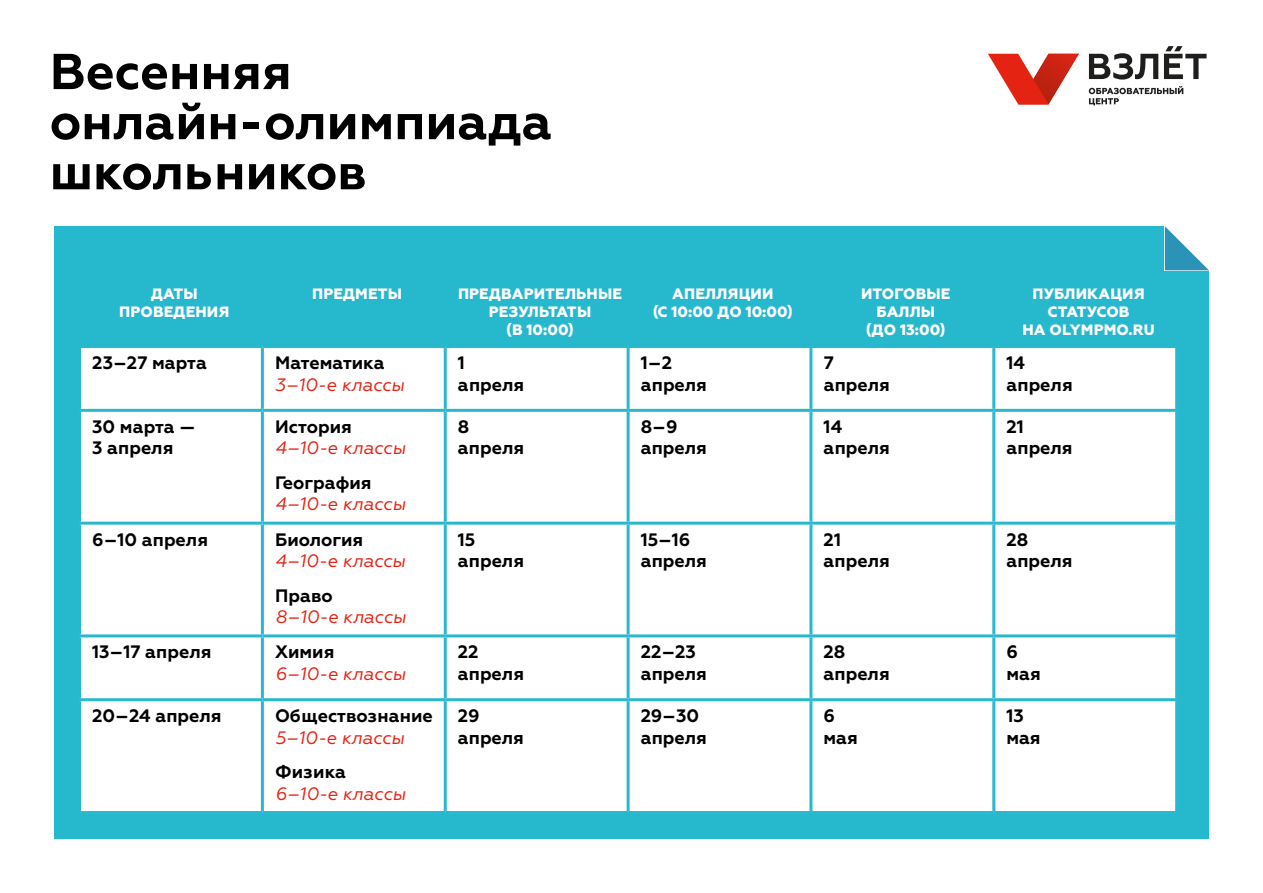
<style>
.page{position:relative;width:1263px;height:893px;background:#fff}
.page>*{position:absolute;margin:0;border:0;box-sizing:border-box;transform-origin:0 0}
.t1{font:700 50.4px/50.1px "Geometria";color:#000}
.t2{font:700 18px/21.6px "Geometria";color:#000}
.t3{font:italic 18px "Geometria";color:#e42313}
.t4{font:800 15px/18px "Geometria";letter-spacing:.01em;color:#fff;text-align:center}
</style>
<div class="page">
<div style="left:54px;top:226px;width:1155px;height:613px;background:#26b8cc"></div>
<div style="left:81px;top:348px;width:1094px;height:350px;background:#fff"></div>
<div style="left:81px;top:701px;width:1094px;height:110px;background:#fff"></div>
<hr style="left:261px;top:348px;width:3px;height:61px;background:#29b8ce">
<hr style="left:444px;top:348px;width:3px;height:61px;background:#29b8ce">
<hr style="left:627px;top:348px;width:3px;height:61px;background:#29b8ce">
<hr style="left:809px;top:348px;width:3px;height:61px;background:#29b8ce">
<hr style="left:992px;top:348px;width:3px;height:61px;background:#29b8ce">
<hr style="left:78px;top:409px;width:184px;height:3px;background:#29b8ce">
<hr style="left:262px;top:409px;width:183px;height:3px;background:#29b8ce">
<hr style="left:261px;top:412px;width:3px;height:110px;background:#29b8ce">
<hr style="left:445px;top:409px;width:183px;height:3px;background:#29b8ce">
<hr style="left:444px;top:412px;width:3px;height:110px;background:#29b8ce">
<hr style="left:628px;top:409px;width:183px;height:3px;background:#29b8ce">
<hr style="left:627px;top:412px;width:3px;height:110px;background:#29b8ce">
<hr style="left:811px;top:409px;width:183px;height:3px;background:#29b8ce">
<hr style="left:809px;top:412px;width:3px;height:110px;background:#29b8ce">
<hr style="left:994px;top:409px;width:184px;height:3px;background:#29b8ce">
<hr style="left:992px;top:412px;width:3px;height:110px;background:#29b8ce">
<hr style="left:78px;top:522px;width:184px;height:3px;background:#29b8ce">
<hr style="left:262px;top:522px;width:183px;height:3px;background:#29b8ce">
<hr style="left:261px;top:525px;width:3px;height:109px;background:#29b8ce">
<hr style="left:445px;top:522px;width:183px;height:3px;background:#29b8ce">
<hr style="left:444px;top:525px;width:3px;height:109px;background:#29b8ce">
<hr style="left:628px;top:522px;width:183px;height:3px;background:#29b8ce">
<hr style="left:627px;top:525px;width:3px;height:109px;background:#29b8ce">
<hr style="left:811px;top:522px;width:183px;height:3px;background:#29b8ce">
<hr style="left:809px;top:525px;width:3px;height:109px;background:#29b8ce">
<hr style="left:994px;top:522px;width:184px;height:3px;background:#29b8ce">
<hr style="left:992px;top:525px;width:3px;height:109px;background:#29b8ce">
<hr style="left:78px;top:634px;width:184px;height:3px;background:#29b8ce">
<hr style="left:262px;top:634px;width:183px;height:3px;background:#29b8ce">
<hr style="left:261px;top:637px;width:3px;height:61px;background:#29b8ce">
<hr style="left:445px;top:634px;width:183px;height:3px;background:#29b8ce">
<hr style="left:444px;top:637px;width:3px;height:61px;background:#29b8ce">
<hr style="left:628px;top:634px;width:183px;height:3px;background:#29b8ce">
<hr style="left:627px;top:637px;width:3px;height:61px;background:#29b8ce">
<hr style="left:811px;top:634px;width:183px;height:3px;background:#29b8ce">
<hr style="left:809px;top:637px;width:3px;height:61px;background:#29b8ce">
<hr style="left:994px;top:634px;width:184px;height:3px;background:#29b8ce">
<hr style="left:992px;top:637px;width:3px;height:61px;background:#29b8ce">
<hr style="left:261px;top:701px;width:3px;height:110px;background:#29b8ce">
<hr style="left:444px;top:701px;width:3px;height:110px;background:#29b8ce">
<hr style="left:627px;top:701px;width:3px;height:110px;background:#29b8ce">
<hr style="left:809px;top:701px;width:3px;height:110px;background:#29b8ce">
<hr style="left:992px;top:701px;width:3px;height:110px;background:#29b8ce">
<svg style="left:1165px;top:226px;width:44px;height:44px"></svg>
<svg style="left:1089px;top:53px;width:69px;height:27px"></svg>
<svg style="left:1164px;top:46px;width:42px;height:33px"></svg>
<svg style="left:988px;top:54px;width:91px;height:50px"></svg>
<svg style="left:1089px;top:86px;width:94px;height:20px"></svg>
<h1 class="t1" style="left:50px;top:47px;width:504px">Весенняя онлайн-олимпиада школьников</h1>
<p class="t4" style="left:119px;top:285px;width:112px">ДАТЫ<br>ПРОВЕДЕНИЯ</p>
<p class="t4" style="left:312px;top:285px;width:91px">ПРЕДМЕТЫ</p>
<p class="t4" style="left:458px;top:285px;width:165px">ПРЕДВАРИТЕЛЬНЫЕ<br>РЕЗУЛЬТАТЫ<br>(В 10:00)</p>
<p class="t4" style="left:653px;top:285px;width:142px">АПЕЛЛЯЦИИ<br>(С 10:00 ДО 10:00)</p>
<p class="t4" style="left:861px;top:285px;width:91px">ИТОГОВЫЕ<br>БАЛЛЫ (ДО 13:00)</p>
<p class="t4" style="left:1022px;top:285px;width:134px">ПУБЛИКАЦИЯ<br>СТАТУСОВ<br>НА OLYMPMO.RU</p>
<p class="t2" style="left:92px;top:352px;width:116px">23–27 марта</p>
<p class="t2" style="left:275px;top:352px;width:111px">Математика</p>
<p class="t3" style="left:275px;top:374px;width:131px">3–10-е классы</p>
<p class="t2" style="left:458px;top:352px;width:68px">1 апреля</p>
<p class="t2" style="left:641px;top:352px;width:68px">1–2 апреля</p>
<p class="t2" style="left:824px;top:352px;width:68px">7 апреля</p>
<p class="t2" style="left:1006px;top:352px;width:68px">14 апреля</p>
<p class="t2" style="left:92px;top:416px;width:105px">30 марта —<br>3 апреля</p>
<p class="t2" style="left:275px;top:416px;width:78px">История</p>
<p class="t3" style="left:275px;top:438px;width:132px">4–10-е классы</p>
<p class="t2" style="left:275px;top:472px;width:98px">География</p>
<p class="t3" style="left:275px;top:494px;width:132px">4–10-е классы</p>
<p class="t2" style="left:92px;top:529px;width:117px">6–10 апреля</p>
<p class="t2" style="left:275px;top:529px;width:90px">Биология</p>
<p class="t3" style="left:275px;top:550px;width:132px">4–10-е классы</p>
<p class="t2" style="left:275px;top:585px;width:59px">Право</p>
<p class="t3" style="left:275px;top:606px;width:132px">8–10-е классы</p>
<p class="t2" style="left:92px;top:642px;width:121px">13–17 апреля</p>
<p class="t2" style="left:275px;top:642px;width:61px">Химия</p>
<p class="t3" style="left:275px;top:663px;width:132px">6–10-е классы</p>
<p class="t2" style="left:92px;top:705px;width:131px">20–24 апреля</p>
<p class="t2" style="left:275px;top:705px;width:159px">Обществознание</p>
<p class="t3" style="left:275px;top:727px;width:131px">5–10-е классы</p>
<p class="t2" style="left:275px;top:761px;width:73px">Физика</p>
<p class="t3" style="left:275px;top:783px;width:132px">6–10-е классы</p>
<p class="t2" style="left:458px;top:416px;width:68px">8 апреля</p>
<p class="t2" style="left:641px;top:416px;width:68px">8–9 апреля</p>
<p class="t2" style="left:824px;top:416px;width:68px">14 апреля</p>
<p class="t2" style="left:1006px;top:416px;width:68px">21 апреля</p>
<p class="t2" style="left:458px;top:529px;width:68px">15 апреля</p>
<p class="t2" style="left:641px;top:529px;width:68px">15–16 апреля</p>
<p class="t2" style="left:824px;top:529px;width:68px">21 апреля</p>
<p class="t2" style="left:1006px;top:529px;width:68px">28 апреля</p>
<p class="t2" style="left:458px;top:642px;width:68px">22 апреля</p>
<p class="t2" style="left:641px;top:642px;width:68px">22–23 апреля</p>
<p class="t2" style="left:823px;top:642px;width:68px">28 апреля</p>
<p class="t2" style="left:1006px;top:642px;width:36px">6 мая</p>
<p class="t2" style="left:458px;top:705px;width:68px">29 апреля</p>
<p class="t2" style="left:641px;top:705px;width:68px">29–30 апреля</p>
<p class="t2" style="left:823px;top:705px;width:36px">6 мая</p>
<p class="t2" style="left:1006px;top:705px;width:36px">13 мая</p>
</div>
